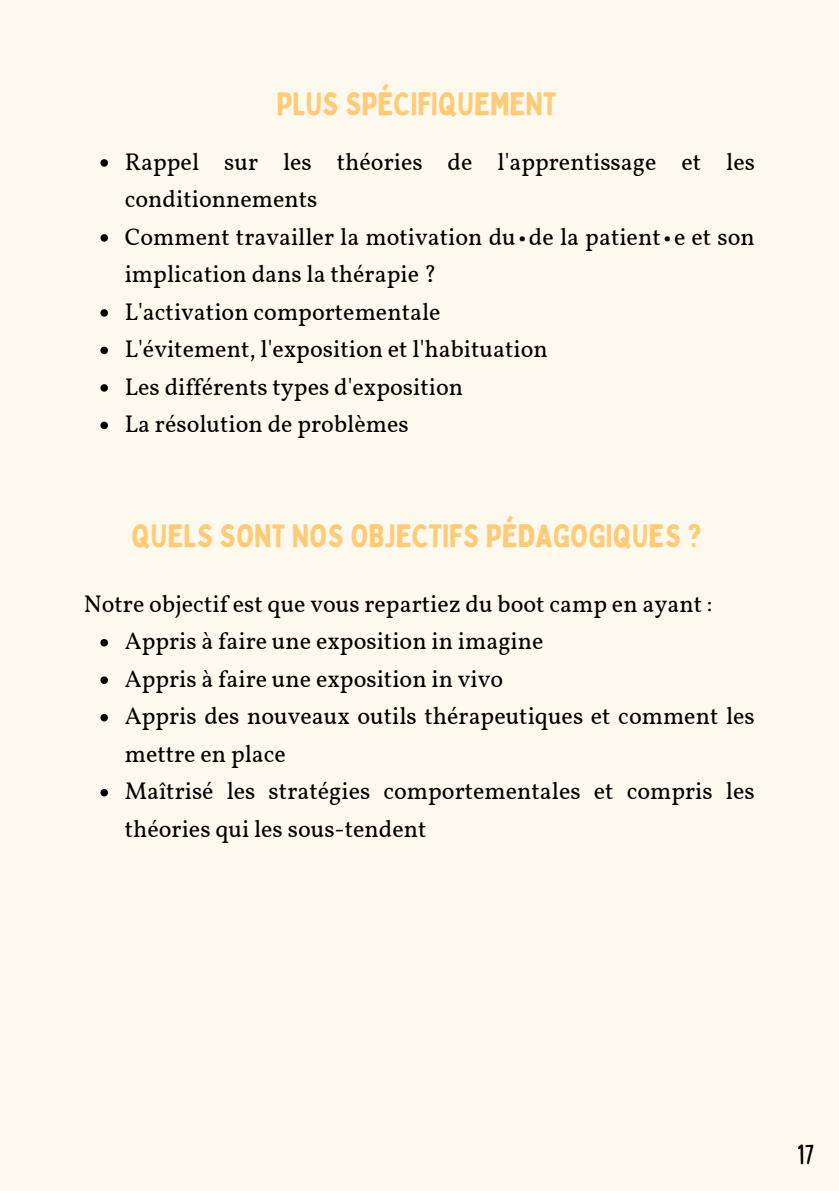
<style>
.page{position:relative;width:839px;height:1191px;background:#fff}
.page>*{position:absolute;margin:0;border:0;box-sizing:border-box;transform-origin:0 0}
.t1{font:32px "Bobby Jones";color:#ffcb77}
.t2{font:condensed 28px "Bobby Jones Soft";color:#000}
.t3{font:24px/37.6px "Vollkorn";color:#000}
</style>
<div class="page">
<div style="left:0;top:0;width:838px;height:1191px;background:#fef9ef"></div>
<svg style="left:100px;top:159px;width:8px;height:8px"></svg>
<svg style="left:100px;top:234px;width:8px;height:8px"></svg>
<svg style="left:100px;top:309px;width:8px;height:8px"></svg>
<svg style="left:100px;top:347px;width:8px;height:7px"></svg>
<svg style="left:100px;top:384px;width:8px;height:8px"></svg>
<svg style="left:100px;top:422px;width:8px;height:7px"></svg>
<svg style="left:100px;top:639px;width:8px;height:7px"></svg>
<svg style="left:100px;top:676px;width:8px;height:8px"></svg>
<svg style="left:100px;top:714px;width:8px;height:7px"></svg>
<svg style="left:100px;top:789px;width:8px;height:7px"></svg>
<h1 class="t1" style="left:276px;top:84px;width:282px">PLUS SPÉCIFIQUEMENT</h1>
<p class="t3" style="left:125px;top:145px;width:631px">Rappel sur les théories de l'apprentissage et les conditionnements<br>Comment travailler la motivation du∙de la patient∙e et son implication dans la thérapie ?<br>L'activation comportementale<br>L'évitement, l'exposition et l'habituation<br>Les différents types d'exposition<br>La résolution de problèmes</p>
<h1 class="t1" style="left:131px;top:515px;width:572px">QUELS SONT NOS OBJECTIFS PÉDAGOGIQUES ?</h1>
<p class="t3" style="left:84px;top:587px;width:630px">Notre objectif est que vous repartiez du boot camp en ayant :</p>
<p class="t3" style="left:125px;top:625px;width:631px">Appris à faire une exposition in imagine<br>Appris à faire une exposition in vivo<br>Appris des nouveaux outils thérapeutiques et comment les mettre en place<br>Maîtrisé les stratégies comportementales et compris les théories qui les sous-tendent</p>
<p class="t2" style="left:797px;top:1136px;width:19px">17</p>
</div>
